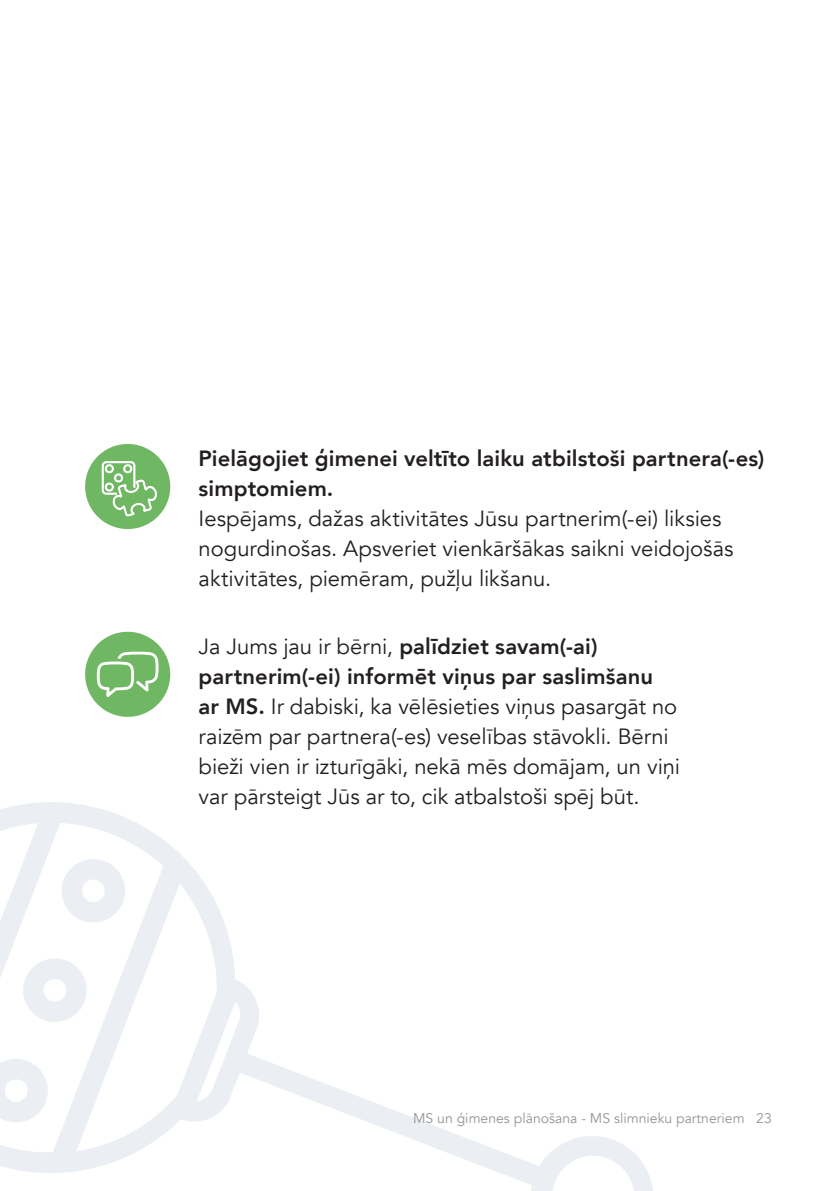
<style>
.page{position:relative;width:840px;height:1191px;background:#fff}
.page>*{position:absolute;margin:0;border:0;box-sizing:border-box;transform-origin:0 0}
.t1{font:22px/30px "Avenir";color:#231f20}
.t2{font:800 22px/30px "Avenir";letter-spacing:.005em;color:#231f20}
.t3{font:14px "Avenir";color:#939598}
.s1{font-weight:800}
</style>
<div class="page">
<svg style="left:0;top:802px;width:653px;height:389px"></svg>
<svg style="left:57px;top:855px;width:72px;height:71px"></svg>
<svg style="left:19px;top:954px;width:72px;height:72px"></svg>
<svg style="left:0;top:1054px;width:52px;height:72px"></svg>
<div style="left:85px;top:444px;width:85px;height:85px;background:#70b764;border-radius:50%"></div>
<div style="left:85px;top:632px;width:85px;height:85px;background:#70b764;border-radius:50%"></div>
<svg style="left:97px;top:651px;width:62px;height:46px"></svg>
<svg style="left:101px;top:461px;width:56px;height:63px"></svg>
<p class="t2" style="left:198px;top:443px;width:567px">Pielāgojiet ģimenei veltīto laiku atbilstoši partnera(-es) simptomiem.</p>
<p class="t1" style="left:198px;top:504px;width:536px">Iespējams, dažas aktivitātes Jūsu partnerim(-ei) liksies nogurdinošas. Apsveriet vienkāršākas saikni veidojošās aktivitātes, piemēram, pužļu likšanu.</p>
<p class="t1" style="left:198px;top:631px;width:483px">Ja Jums jau ir bērni, <span class="s1">palīdziet savam(-ai) partnerim(-ei) informēt viņus par saslimšanu<br>ar MS.</span> Ir dabiski, ka vēlēsieties viņus pasargāt no raizēm par partnera(-es) veselības stāvokli. Bērni bieži vien ir izturīgāki, nekā mēs domājam, un viņi var pārsteigt Jūs ar to, cik atbalstoši spēj būt.</p>
<p class="t3" style="left:413px;top:1109px;width:360px">MS un ģimenes plānošana - MS slimnieku partneriem 23</p>
</div>
